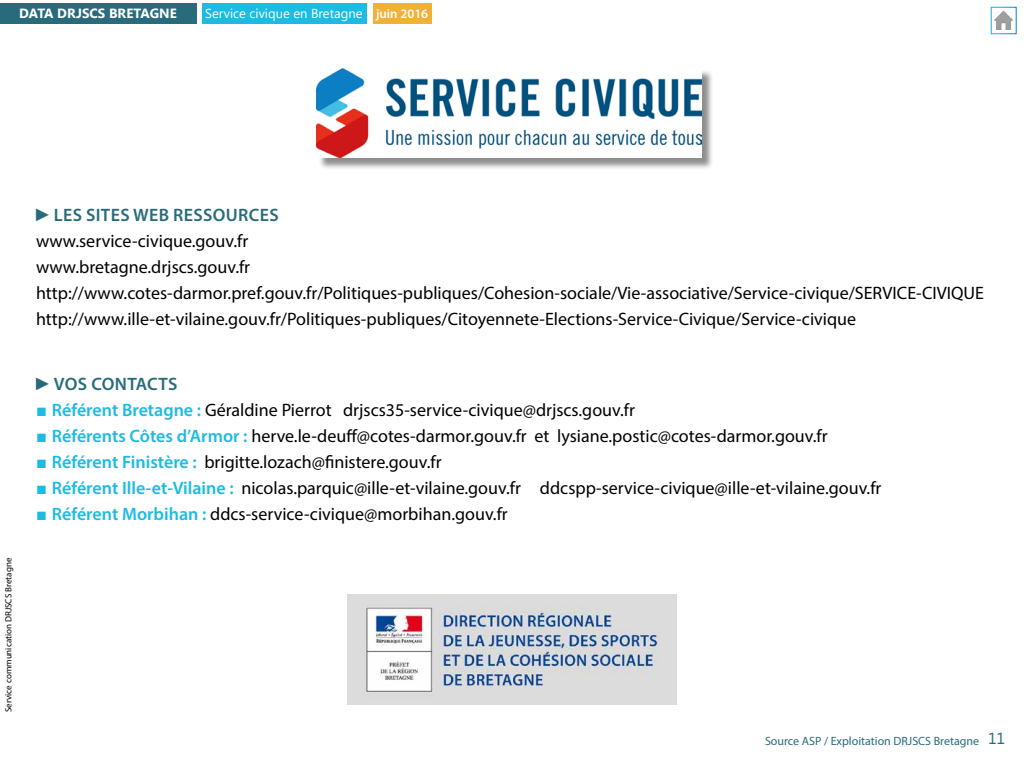
<style>
.page{position:relative;width:1024px;height:768px;background:#fff}
.page>*{position:absolute;margin:0;border:0;box-sizing:border-box;transform-origin:0 0}
.t1{font:18px/26px "Myriad Pro";color:#000}
.t2{font:600 18px "Myriad Pro";color:#286b7b}
.t3{font:700 13.3px "Segoe UI";color:#fff}
.t4{font:13px "Segoe UI";color:#fff}
.t5{font:12px "Myriad Pro";color:#286b7b}
.t6{font:9px "Myriad Pro";color:#000}
.s1{font-family:"Myriad Pro";font-weight:600}
.s2{font-family:"Arial Narrow";color:#286b7b}
.s3{font-weight:600;color:#286b7b}
.s4{font-family:"Arial Narrow";font-weight:400}
.s5{font-family:"Arial";color:#1cbbe3}
.s6{font-weight:600;color:#1cbbe3}
.s7{font-family:"Segoe UI";font-size:16px}
</style>
<div class="page">
<img style="left:995px;top:12px;width:18px;height:17px">
<div style="left:991px;top:7px;width:25px;height:27px;border:1px solid #fff"></div>
<div style="left:0;top:3px;width:196px;height:20px;background:#286b7b"></div>
<div style="left:202px;top:3px;width:165px;height:20px;background:#1cbbe3"></div>
<div style="left:373px;top:3px;width:59px;height:20px;background:#f2b036"></div>
<div style="left:318px;top:70px;width:396px;height:100px;background:#000;opacity:.45"></div>
<img style="left:316px;top:68px;width:386px;height:90px">
<img style="left:348px;top:594px;width:328px;height:110px">
<p class="t3" style="left:19px;top:4px;width:159px">DATA DRJSCS BRETAGNE</p>
<p class="t4" style="left:205px;top:4px;width:225px">Service civique en Bretagne <span class="s1">juin 2016</span></p>
<p class="t1" style="left:36px;top:202px;width:950px"><span class="s2">►</span><span class="s3">Les sites web Ressources<br></span>www.service-civique.gouv.fr<br>www.bretagne.drjscs.gouv.fr http://www.cotes-darmor.pref.gouv.fr/Politiques-publiques/Cohesion-sociale/Vie-associative/Service-civique/SERVICE-CIVIQUE http://www.ille-et-vilaine.gouv.fr/Politiques-publiques/Citoyennete-Elections-Service-Civique/Service-civique</p>
<p class="t6" style="left:3px;top:712px;width:156px;rotate:-90deg">Service communication DRJSCS Bretagne</p>
<p class="t2" style="left:36px;top:372px;width:103px"><span class="s4">►</span>Vos contact</p>
<p class="t2" style="left:168px;top:372px;width:11px">s</p>
<p class="t1" style="left:36px;top:396px;width:600px"><span class="s5">■</span> <span class="s6">Référent Bretagne :</span> Géraldine Pierrot drjscs35-service-civique@drjscs.gouv.fr</p>
<p class="t1" style="left:36px;top:422px;width:793px"><span class="s5">■</span> <span class="s6">Référents Côtes d’Armor :</span> herve.le-deuff@cotes-darmor.gouv.fr et lysiane.postic@cotes-darmor.gouv.fr</p>
<p class="t1" style="left:36px;top:448px;width:407px"><span class="s5">■</span> <span class="s6">Référent Finistère :</span> brigitte.lozach@finistere.gouv.fr</p>
<p class="t1" style="left:36px;top:474px;width:847px"><span class="s5">■</span> <span class="s6">Référent Ille-et-Vilaine :</span> nicolas.parquic@ille-et-vilaine.gouv.fr ddcspp-service-civique@ille-et-vilaine.gouv.fr</p>
<p class="t1" style="left:36px;top:500px;width:473px"><span class="s5">■</span> <span class="s6">Référent Morbihan :</span> ddcs-service-civique@morbihan.gouv.fr</p>
<p class="t5" style="left:765px;top:733px;width:242px">Source ASP / Exploitation DRJSCS Bretagne <span class="s7">11</span></p>
</div>
